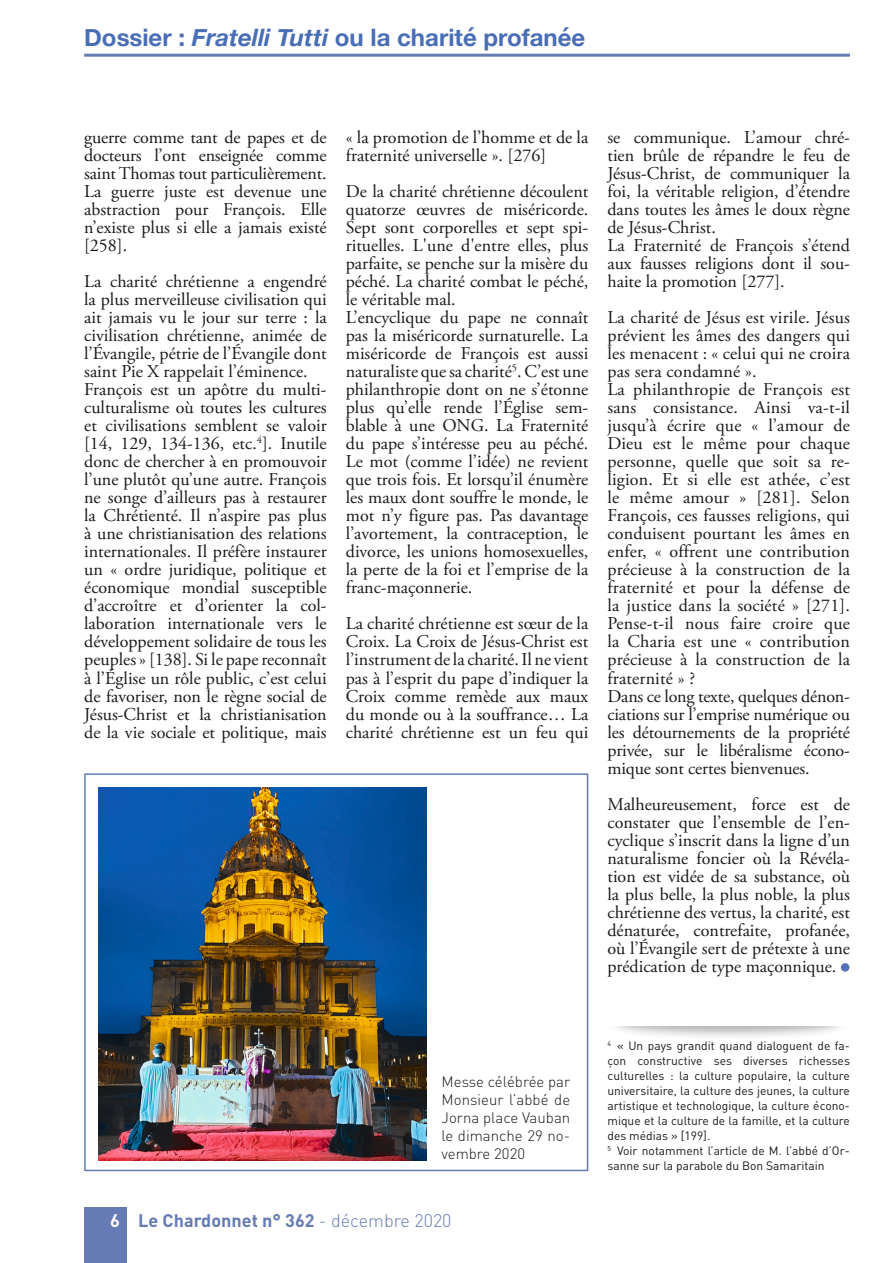
<style>
.page{position:relative;width:893px;height:1263px;background:#fff}
.page>*{position:absolute;margin:0;border:0;box-sizing:border-box;transform-origin:0 0}
.t1{font:700 24px "Helvetica Neue";color:#4a6eb6}
.t2{font:18px/18px "Adobe Garamond Pro";color:#1b1917}
.t3{font:700 18px "DIN";color:#667bb3}
.t4{font:300 15px/18px "DIN";color:#1b1917;text-align:justify}
.t5{font:12px/15px "DIN";color:#1b1917}
.s1{font-style:italic}
.s2{color:#fff}
.s3{font-weight:300}
</style>
<div class="page">
<div style="left:84px;top:1207px;width:43px;height:55px;background:#667bb3"></div>
<hr style="left:84px;top:54px;width:766px;height:3px;background:#667bb3">
<div style="left:840px;top:963px;width:9px;height:8px;background:#5471b9;border-radius:50%"></div>
<div style="left:84px;top:773px;width:504px;height:398px;border:2px solid #667bb3"></div>
<img style="left:99px;top:787px;width:327px;height:373px">
<h1 class="t1" style="left:84px;top:19px;width:502px">Dossier : <span class="s1">Fratelli Tutti</span> ou la charité profanée</h1>
<p class="t2" style="left:84px;top:129px;width:244px;text-align:justify">guerre comme tant de papes et de docteurs l’ont enseignée comme saint Thomas tout particulièrement.<br>La guerre juste est devenue une abstraction pour François. Elle n’existe plus si elle a jamais existé [258].</p>
<p class="t2" style="left:84px;top:273px;width:244px">La charité chrétienne a engendré la plus merveilleuse civilisation qui ait jamais vu le jour sur terre : la civilisation chrétienne, animée de l’Évangile, pétrie de l’Évangile dont saint Pie X rappelait l’éminence.<br>François est un apôtre du multi&shy;culturalisme où toutes les cultures et civilisations semblent se valoir [14, 129, 134-136, etc.<sup>4</sup>]. Inutile donc de chercher à en promouvoir l’une plutôt qu’une autre. François ne songe d’ailleurs pas à restaurer la Chrétienté. Il n’aspire pas plus à une christianisation des relations internationales. Il préfère instaurer un « ordre juridique, politique et économique mondial susceptible d’accroître et d’orienter la col&shy;laboration internationale vers le développement solidaire de tous les peuples » [138]. Si le pape reconnaît à l’Église un rôle public, c’est celui de favoriser, non le règne social de Jésus-Christ et la christianisation de la vie sociale et politique, mais</p>
<p class="t2" style="left:346px;top:129px;width:244px">« la promotion de l’homme et de la fraternité universelle ». [276]</p>
<p class="t2" style="left:346px;top:183px;width:244px">De la charité chrétienne découlent quatorze œuvres de miséricorde.<br>Sept sont corporelles et sept spi&shy;rituelles. L'une d'entre elles, plus parfaite, se penche sur la misère du péché. La charité combat le péché, le véritable mal.<br>L’encyclique du pape ne connaît pas la miséricorde surnaturelle. La miséricorde de François est aussi naturaliste que sa charité<sup>5</sup>. C’est une philanthropie dont on ne s’étonne plus qu’elle rende l’Église sem&shy;blable à une ONG. La Fraternité du pape s’intéresse peu au péché.<br>Le mot (comme l’idée) ne revient que trois fois. Et lorsqu’il énumère les maux dont souffre le monde, le mot n’y figure pas. Pas davantage l’avortement, la contraception, le divorce, les unions homosexuelles, la perte de la foi et l’emprise de la franc-maçonnerie.</p>
<p class="t2" style="left:346px;top:615px;width:244px;text-align:justify">La charité chrétienne est sœur de la Croix. La Croix de Jésus-Christ est l’instrument de la charité. Il ne vient pas à l’esprit du pape d’indiquer la Croix comme remède aux maux du monde ou à la souffrance… La charité chrétienne est un feu qui</p>
<p class="t2" style="left:607px;top:129px;width:244px">se communique. L’amour chré&shy;tien brûle de répandre le feu de<br>Jésus-Christ, de communiquer la foi, la véritable religion, d’étendre dans toutes les âmes le doux règne de Jésus-Christ.<br>La Fraternité de François s’étend aux fausses religions dont il sou&shy;haite la promotion [277].</p>
<p class="t2" style="left:607px;top:309px;width:244px">La charité de Jésus est virile. Jésus prévient les âmes des dangers qui les menacent : « celui qui ne croira pas sera condamné ».<br>La philanthropie de François est sans consistance. Ainsi va-t-il jusqu’à écrire que « l’amour de<br>Dieu est le même pour chaque personne, quelle que soit sa re&shy;ligion. Et si elle est athée, c’est le même amour » [281]. Selon<br>François, ces fausses religions, qui conduisent pourtant les âmes en enfer, « offrent une contribution précieuse à la construction de la fraternité et pour la défense de la justice dans la société » [271].<br>Pense-t-il nous faire croire que la Charia est une « contribution précieuse à la construction de la fraternité » ?<br>Dans ce long texte, quelques dénon&shy;ciations sur l’emprise numérique ou les détournements de la propriété privée, sur le libéralisme écono&shy;mique sont certes bienvenues.</p>
<p class="t2" style="left:607px;top:795px;width:244px;text-align:justify">Malheureusement, force est de constater que l’ensemble de l’en&shy;cyclique s’inscrit dans la ligne d’un naturalisme foncier où la Révéla&shy;tion est vidée de sa substance, où la plus belle, la plus noble, la plus chrétienne des vertus, la charité, est dénaturée, contrefaite, profanée, où l’Évangile sert de prétexte à une prédication de type maçonnique.</p>
<p class="t4" style="left:441px;top:1072px;width:130px">Messe célébrée par Monsieur l’abbé de Jorna place Vauban le dimanche 29 no&shy;vembre 2020</p>
<p class="t3" style="left:110px;top:1208px;width:343px"><span class="s2">6</span> Le Chardonnet n° 362 <span class="s3">- décembre 2020</span></p>
<p class="t5" style="left:607px;top:1037px;width:244px"><sup>4</sup> « Un pays grandit quand dialoguent de fa&shy;çon constructive ses diverses richesses culturelles : la culture populaire, la culture universitaire, la culture des jeunes, la culture artistique et technologique, la culture écono&shy;mique et la culture de la famille, et la culture des médias » [199].<br><sup>5</sup> Voir notamment l’article de M. l’abbé d’Or&shy;sanne sur la parabole du Bon Samaritain</p>
</div>
